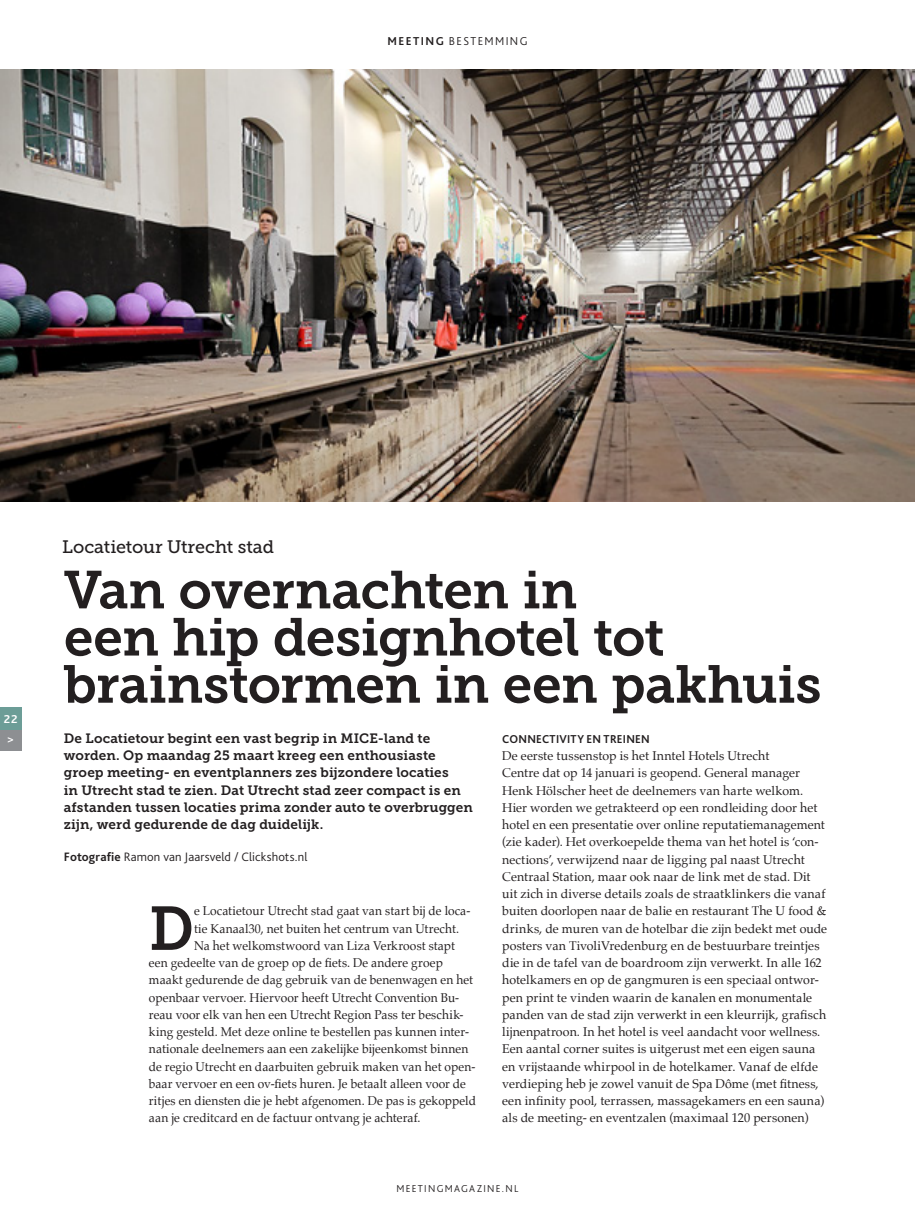
<style>
.page{position:relative;width:915px;height:1212px;background:#fff}
.page>*{position:absolute;margin:0;border:0;box-sizing:border-box;transform-origin:0 0}
.platte_tekst_ini{font:61.35px "Museo Slab 700";color:#231f20;scale:.94 1}
.Hoodkop1{font:53.1px/47.1px "Museo Slab 700";letter-spacing:-.015em;color:#231f20}
.B16_kop{font:18px "Museo Slab 500";color:#231f20}
.intro_tekst{font:13.5px/17.2px "Museo Slab 700";letter-spacing:.005em;color:#231f20}
.platte_tekst{font:12.75px/17.2px "Palatino";letter-spacing:.01em;color:#231f20}
.platte_tekst_ini-2{font:12.75px "Palatino";letter-spacing:.01em;color:#231f20;scale:.94 1}
.extra_info_kop{font:300 12.75px "Bliss 2";letter-spacing:.01em;color:#231f20}
.kop_alinea{font:700 12px "Bliss 2";letter-spacing:.025em;color:#231f20;scale:.95 1}
.kop_alinea-2{font:300 12px "Bliss 2";letter-spacing:.12em;color:#231f20}
.kop_alinea-3{font:700 12px "Bliss 2";color:#fff}
.kop_alinea-4{font:300 10.5px "Bliss 2";letter-spacing:.125em;color:#231f20}
.s1{font-weight:700}
</style>
<div class="page">
<img style="left:0;top:70px;width:914px;height:431px">
<div style="left:0;top:728px;width:21px;height:22px;background:#8d8f92"></div>
<div style="left:0;top:707px;width:21px;height:22px;background:#6c9d97"></div>
<p class="kop_alinea-2" style="left:387px;top:33px;width:142px"><span class="s1">MEETING</span> BESTEMMING</p>
<p class="kop_alinea-3" style="left:4px;top:711px;width:15px">22</p>
<p class="kop_alinea-3" style="left:7px;top:732px;width:8px">&gt;</p>
<p class="B16_kop" style="left:62px;top:537px;width:213px">Locatietour Utrecht stad</p>
<p class="Hoodkop1" style="left:64px;top:567px;width:515px">Van overnachten in</p>
<p class="Hoodkop1" style="left:64px;top:614px;width:759px">een hip designhotel tot brainstormen in een pakhuis</p>
<p class="intro_tekst" style="left:64px;top:730px;width:410px">De Locatietour begint een vast begrip in MICE-land te worden. Op maandag 25 maart kreeg een enthousiaste groep meeting- en eventplanners zes bijzondere locaties<br>in Utrecht stad te zien. Dat Utrecht stad zeer compact is en afstanden tussen locaties prima zonder auto te overbruggen zijn, werd gedurende de dag duidelijk.</p>
<p class="extra_info_kop" style="left:64px;top:848px;width:245px"><span class="s1">Fotografie</span> Ramon van Jaarsveld / Clickshots.nl</p>
<p class="platte_tekst_ini" style="left:149px;top:894px;width:49px">D</p>
<p class="platte_tekst_ini-2" style="left:194px;top:900px;width:295px">e Locatietour Utrecht stad gaat van start bij de loca-</p>
<p class="platte_tekst_ini-2" style="left:194px;top:918px;width:283px">tie Kanaal30, net buiten het centrum van Utrecht.</p>
<p class="platte_tekst_ini-2" style="left:194px;top:935px;width:279px">Na het welkomstwoord van Liza Verkroost stapt</p>
<p class="platte_tekst_ini-2" style="left:149px;top:952px;width:314px">een gedeelte van de groep op de fiets. De andere groep</p>
<p class="platte_tekst_ini-2" style="left:149px;top:969px;width:346px">maakt gedurende de dag gebruik van de benenwagen en het</p>
<p class="platte_tekst_ini-2" style="left:149px;top:987px;width:331px">openbaar vervoer. Hiervoor heeft Utrecht Convention Bu-</p>
<p class="platte_tekst_ini-2" style="left:149px;top:1004px;width:336px">reau voor elk van hen een Utrecht Region Pass ter beschik-</p>
<p class="platte_tekst_ini-2" style="left:149px;top:1021px;width:342px">king gesteld. Met deze online te bestellen pas kunnen inter-</p>
<p class="platte_tekst_ini-2" style="left:149px;top:1038px;width:341px">nationale deelnemers aan een zakelijke bijeenkomst binnen</p>
<p class="platte_tekst_ini-2" style="left:149px;top:1056px;width:349px">de regio Utrecht en daarbuiten gebruik maken van het open-</p>
<p class="platte_tekst_ini-2" style="left:149px;top:1073px;width:338px">baar vervoer en een ov-fiets huren. Je betaalt alleen voor de</p>
<p class="platte_tekst_ini-2" style="left:149px;top:1090px;width:349px">ritjes en diensten die je hebt afgenomen. De pas is gekoppeld</p>
<p class="platte_tekst_ini-2" style="left:149px;top:1107px;width:290px">aan je creditcard en de factuur ontvang je achteraf.</p>
<p class="kop_alinea" style="left:502px;top:731px;width:157px">CONNECTIVITY EN TREINEN</p>
<p class="platte_tekst" style="left:502px;top:747px;width:326px">De eerste tussenstop is het Inntel Hotels Utrecht<br>Centre dat op 14 januari is geopend. General manager Henk Hölscher heet de deelnemers van harte welkom.<br>Hier worden we getrakteerd op een rondleiding door het hotel en een presentatie over online reputatiemanagement (zie kader). Het overkoepelde thema van het hotel is ‘con&shy;nections’, verwijzend naar de ligging pal naast Utrecht Centraal Station, maar ook naar de link met de stad. Dit uit zich in diverse details zoals de straatklinkers die vanaf buiten doorlopen naar de balie en restaurant The U food &amp; drinks, de muren van de hotelbar die zijn bedekt met oude posters van TivoliVredenburg en de bestuurbare treintjes die in de tafel van de boardroom zijn verwerkt. In alle 162 hotelkamers en op de gangmuren is een speciaal ontwor&shy;pen print te vinden waarin de kanalen en monumentale panden van de stad zijn verwerkt in een kleurrijk, grafisch lijnenpatroon. In het hotel is veel aandacht voor wellness.<br>Een aantal corner suites is uitgerust met een eigen sauna en vrijstaande whirpool in de hotelkamer. Vanaf de elfde verdieping heb je zowel vanuit de Spa Dôme (met fitness, een infinity pool, terrassen, massagekamers en een sauna) als de meeting- en eventzalen (maximaal 120 personen)</p>
<p class="kop_alinea-4" style="left:396px;top:1182px;width:123px">MEETINGMAGAZINE.NL</p>
</div>
